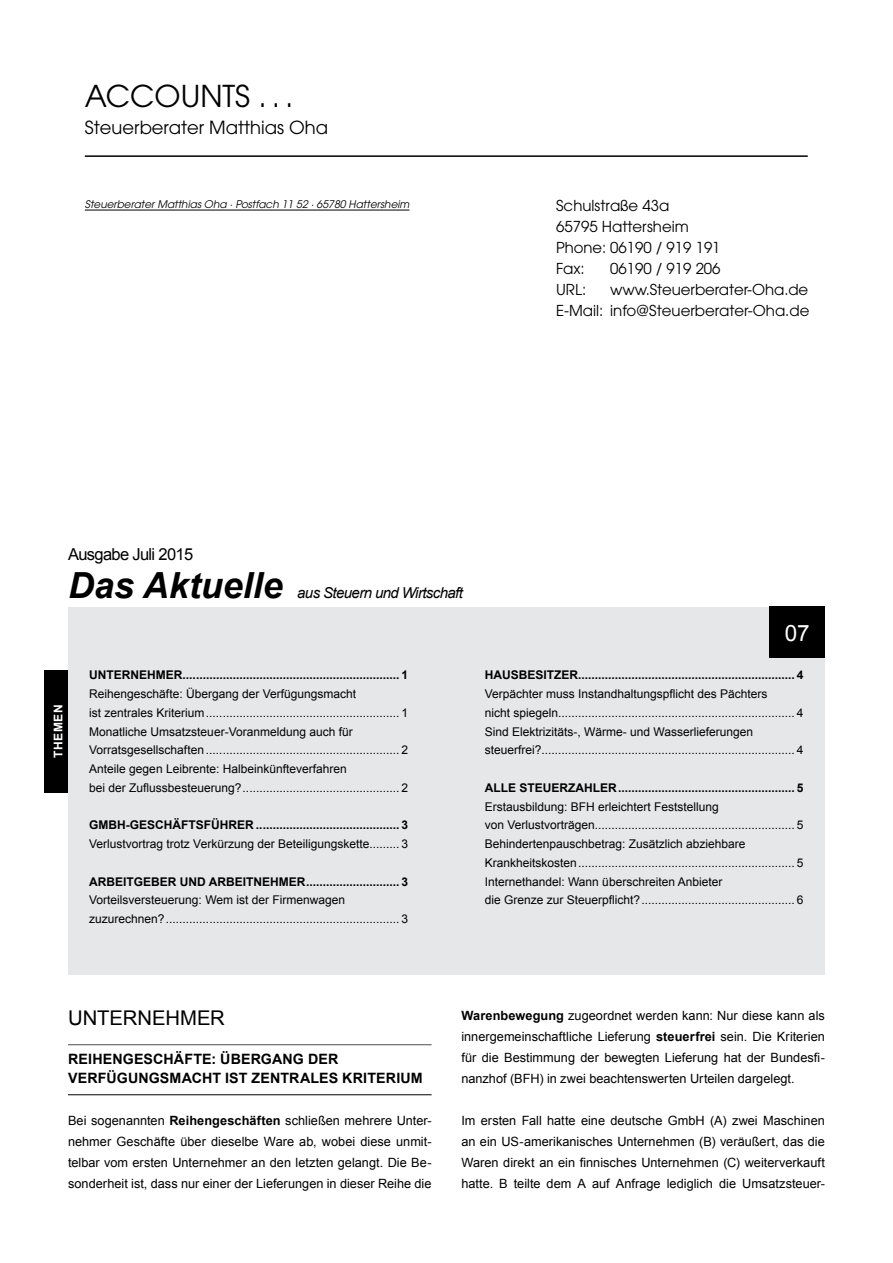
<style>
.page{position:relative;width:893px;height:1263px;background:#fff}
.page>*{position:absolute;margin:0;border:0;box-sizing:border-box;transform-origin:0 0}
.t1{font:italic 700 36px "Arial";color:#000}
.t2{font:30px "Avant Garde";color:#000}
.t3{font:22.5px "Arial";color:#fff}
.t4{font:20.25px "Arial";color:#000}
.t5{font:18px "Avant Garde";color:#000}
.t6{font:16.5px "Arial";letter-spacing:-.04em;color:#000}
.t7{font:15px/21px "Avant Garde";color:#000}
.t8{font:italic 15px "Arial";letter-spacing:-.04em;color:#000}
.t9{font:700 14.25px/19.5px "Arial";letter-spacing:.01em;color:#000}
.t10{font:12.75px/21px "Arial";color:#000;text-align:justify}
.t11{font:12px/18.8px "Arial";color:#000}
.t12{font:700 12px "Arial";color:#000}
.t13{font:700 12px "Arial";letter-spacing:.05em;color:#fff}
.t14{font:italic 10.5px "Avant Garde";color:#000}
.s1{font-weight:700}
</style>
<div class="page">
<hr style="left:85px;top:155px;width:723px;height:2px;background:#000">
<hr style="left:85px;top:210px;width:324px;height:1px;background:#000">
<div style="left:68px;top:607px;width:757px;height:367px;background:#e6e7e8"></div>
<hr style="left:68px;top:1044px;width:364px;height:1px;background:#4d4d4f">
<hr style="left:68px;top:1094px;width:364px;height:1px;background:#000">
<div style="left:770px;top:607px;width:55px;height:51px;background:#000"></div>
<div style="left:45px;top:670px;width:23px;height:122px;background:#000"></div>
<h2 class="t2" style="left:85px;top:78px;width:210px">ACCOUNTS . . .</h2>
<h3 class="t5" style="left:85px;top:117px;width:245px">Steuerberater Matthias Oha</h3>
<p class="t14" style="left:85px;top:197px;width:328px">SteuerberaterMatthiasOha ·Postfach 11 52 ·65780 Hattersheim</p>
<p class="t7" style="left:556px;top:195px;width:166px">Schulstraße 43a<br>65795 Hattersheim<br>Phone: 06190 / 919 191<br>Fax:</p>
<p class="t7" style="left:610px;top:258px;width:112px">06190 / 919 206</p>
<p class="t7" style="left:556px;top:279px;width:255px;text-align:right">www.Steuerberater-Oha.de<br>E-Mail: info@Steuerberater-Oha.de</p>
<p class="t7" style="left:556px;top:279px;width:32px">URL:</p>
<h3 class="t6" style="left:68px;top:544px;width:127px">Ausgabe Juli 2015</h3>
<h1 class="t1" style="left:68px;top:561px;width:216px">Das Aktuelle</h1>
<p class="t8" style="left:297px;top:583px;width:167px">aus Steuern und Wirtschaft</p>
<p class="t13" style="left:50px;top:758px;width:55px;rotate:-90deg">THEMEN</p>
<p class="t12" style="left:89px;top:667px;width:320px">UNTERNEHMER................................................................. 1</p>
<p class="t11" style="left:89px;top:685px;width:320px">Reihengeschäfte: Übergang der Verfügungsmacht<br>ist zentrales Kriterium.......................................................... 1<br>Monatliche Umsatzsteuer-Voranmeldung auch für Vorratsgesellschaften .......................................................... 2<br>Anteile gegen Leibrente: Halbeinkünfteverfahren<br>bei der Zuflussbesteuerung?............................................... 2</p>
<p class="t12" style="left:89px;top:817px;width:320px">GMBH-GESCHÄFTSFÜHRER ........................................... 3</p>
<p class="t11" style="left:89px;top:835px;width:320px">Verlustvortrag trotz Verkürzung der Beteiligungskette......... 3</p>
<p class="t12" style="left:89px;top:873px;width:320px">ARBEITGEBER UND ARBEITNEHMER............................ 3</p>
<p class="t11" style="left:89px;top:891px;width:320px">Vorteilsversteuerung: Wem ist der Firmenwagen zuzurechnen?...................................................................... 3</p>
<h3 class="t3" style="left:785px;top:618px;width:27px">07</h3>
<p class="t12" style="left:485px;top:667px;width:10px">HAU</p>
<p class="t12" style="left:511px;top:667px;width:294px">SBESITZER................................................................. 4</p>
<p class="t11" style="left:485px;top:685px;width:320px">Verpächter muss Instandhaltungspflicht des Pächters<br>nicht spiegeln....................................................................... 4<br>Sind Elektrizitäts-, Wärme- und Wasserlieferungen steuerfrei?............................................................................ 4</p>
<p class="t12" style="left:485px;top:780px;width:320px">ALLE STEUERZAHLER..................................................... 5</p>
<p class="t11" style="left:485px;top:797px;width:320px">Erstausbildung: BFH erleichtert Feststellung<br>von Verlustvorträgen............................................................ 5<br>Behindertenpauschbetrag: Zusätzlich abziehbare Krankheitskosten................................................................. 5<br>Internethandel: Wann überschreiten Anbieter<br>die Grenze zur Steuerpflicht?.............................................. 6</p>
<h3 class="t4" style="left:68px;top:1005px;width:100px">Unternehmer</h3>
<p class="t9" style="left:68px;top:1049px;width:356px">REIHENGESCHÄFTE: ÜBERGANG DER<br>VERFÜGU NGSMACHT IST ZENTRALES KRITERIUM</p>
<p class="t10" style="left:68px;top:1110px;width:365px">Bei sogenannten <span class="s1">REIHENGESCHÄFTEN</span> schließen mehrere Unter&shy;nehmer Geschäfte über dieselbe Ware ab, wobei diese unmit&shy;telbar vom ersten Unternehmer an den letzten gelangt. Die Be&shy;sonderheit ist, dass nur einer der Lieferungen in dieser Reihe die</p>
<p class="t10" style="left:461px;top:1005px;width:365px"><span class="s1">WARENBEWEGUNG</span> zugeordnet werden kann: N ur diese kann als innergemeinschaftliche Lieferung <span class="s1">STEUERFREI</span> sein. Die Kriterien für die Bestimmung der bewegten Lieferung hat der Bundesfi&shy;nanzhof (BFH) in zwei beachtenswerten Urteilen dargelegt.</p>
<p class="t10" style="left:461px;top:1110px;width:365px">Im ersten Fall hatte eine deutsche GmbH (A) zwei Maschinen an ein US-amerikanisches Unternehmen (B) veräußert, das die Waren direkt an ein finnisches Unternehmen (C) weiterverkauft hatte. B teilte dem A auf Anfrage lediglich die Umsatzsteuer-</p>
</div>
